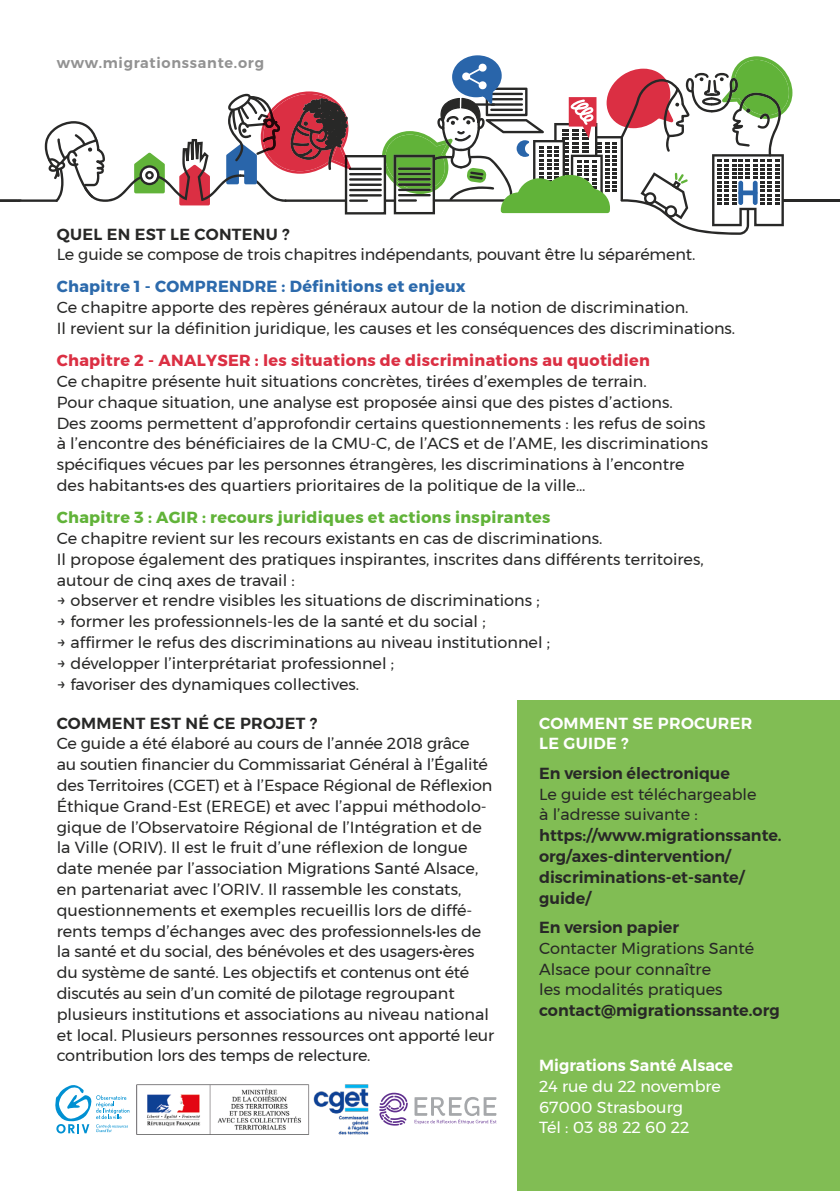
<style>
.page{position:relative;width:840px;height:1191px;background:#fff}
.page>*{position:absolute;margin:0;border:0;box-sizing:border-box;transform-origin:0 0}
.t1{font:16px/20.8px "Montserrat";color:#282827}
.t2{font:600 16px/20.8px "Montserrat";color:#282827}
.t3{font:700 16px "Montserrat";letter-spacing:.02em;color:#db2f43}
.t4{font:700 16px "Montserrat";letter-spacing:.02em;color:#61b339}
.t5{font:16px/20.8px "Montserrat";color:#fff}
.t6{font:600 16px "Montserrat";letter-spacing:.02em;color:#282827}
.t7{font:700 16px "Montserrat";letter-spacing:.02em;color:#2c6aac}
.t8{font:600 16px/20.8px "Montserrat";letter-spacing:.02em;color:#fff}
.t9{font:600 16px "Montserrat";color:#fff}
.t10{font:600 14.4px "Montserrat";letter-spacing:.05em;color:#929292}
</style>
<div class="page">
<div style="left:517px;top:700px;width:322px;height:491px;background:#81bd54"></div>
<hr style="left:782px;top:199px;width:57px;height:3px;background:#282827">
<svg style="left:0;top:55px;width:792px;height:180px"></svg>
<svg style="left:55px;top:1085px;width:74px;height:48px"></svg>
<img style="left:137px;top:1084px;width:232px;height:50px">
<svg style="left:379px;top:1092px;width:29px;height:33px"></svg>
<svg style="left:414px;top:1097px;width:82px;height:27px"></svg>
<p class="t10" style="left:57px;top:51px;width:209px">www.migrationssante.org</p>
<p class="t6" style="left:57px;top:221px;width:234px">QUEL EN EST LE CONTENU ?</p>
<p class="t1" style="left:57px;top:244px;width:639px">Le guide se compose de trois chapitres indépendants, pouvant être lu séparément.</p>
<p class="t7" style="left:57px;top:274px;width:410px">Chapitre 1 - COMPRENDRE : Définitions et enjeux</p>
<p class="t1" style="left:57px;top:297px;width:679px">Ce chapitre apporte des repères généraux autour de la notion de discrimination.<br>Il revient sur la définition juridique, les causes et les conséquences des discriminations.</p>
<p class="t3" style="left:57px;top:348px;width:594px">Chapitre 2 - ANALYSER : les situations de discriminations au quotidien</p>
<p class="t1" style="left:57px;top:371px;width:652px">Ce chapitre présente huit situations concrètes, tirées d’exemples de terrain.<br>Pour chaque situation, une analyse est proposée ainsi que des pistes d’actions.<br>Des zooms permettent d’approfondir certains questionnements : les refus de soins à l’encontre des bénéficiaires de la CMU-C, de l’ACS et de l’AME, les discriminations spécifiques vécues par les personnes étrangères, les discriminations à l’encontre des habitants•es des quartiers prioritaires de la politique de la ville…</p>
<p class="t4" style="left:57px;top:505px;width:495px">Chapitre 3 : AGIR : recours juridiques et actions inspirantes</p>
<p class="t1" style="left:57px;top:528px;width:648px">Ce chapitre revient sur les recours existants en cas de discriminations.<br>Il propose également des pratiques inspirantes, inscrites dans différents territoires, autour de cinq axes de travail :</p>
<p class="t1" style="left:57px;top:590px;width:484px">→ observer et rendre visibles les situations de discriminations ;</p>
<p class="t1" style="left:57px;top:611px;width:430px">→ former les professionnels-les de la santé et du social ;</p>
<p class="t1" style="left:57px;top:632px;width:494px">→ affirmer le refus des discriminations au niveau institutionnel ;</p>
<p class="t1" style="left:57px;top:652px;width:338px">→ développer l’interprétariat professionnel ;</p>
<p class="t1" style="left:57px;top:673px;width:304px">→ favoriser des dynamiques collectives.</p>
<p class="t6" style="left:57px;top:710px;width:262px">COMMENT EST NÉ CE PROJET ?</p>
<p class="t1" style="left:57px;top:733px;width:439px">Ce guide a été élaboré au cours de l’année 2018 grâce<br>au soutien financier du Commissariat Général à l’Égalité des Territoires (CGET) et à l’Espace Régional de Réflexion Éthique Grand-Est (EREGE) et avec l’appui méthodolo&shy;gique de l’Observatoire Régional de l’Intégration et de la Ville (ORIV). Il est le fruit d’une réflexion de longue date menée par l’association Migrations Santé Alsace, en partenariat avec l’ORIV. Il rassemble les constats, questionnements et exemples recueillis lors de diffé&shy;rents temps d’échanges avec des professionnels•les de la santé et du social, des bénévoles et des usagers•ères du système de santé. Les objectifs et contenus ont été discutés au sein d’un comité de pilotage regroupant plusieurs institutions et associations au niveau national et local. Plusieurs personnes ressources ont apporté leur contribution lors des temps de relecture.</p>
<p class="t8" style="left:539px;top:712px;width:214px">COMMENT SE PROCURER<br>LE GUIDE ?</p>
<p class="t2" style="left:539px;top:762px;width:192px">En version électronique</p>
<p class="t1" style="left:539px;top:783px;width:219px">Le guide est téléchargeable à l’adresse suivante :</p>
<p class="t2" style="left:539px;top:825px;width:244px">https://www.migrationssante. org/axes-dintervention/ discriminations-et-sante/ guide/</p>
<p class="t2" style="left:539px;top:917px;width:141px">En version papier</p>
<p class="t1" style="left:539px;top:937px;width:216px">Contacter Migrations Santé<br>Alsace pour connaître<br>les modalités pratiques</p>
<p class="t2" style="left:539px;top:1000px;width:242px">contact@migrationssante.org</p>
<p class="t9" style="left:539px;top:1052px;width:195px">Migrations Santé Alsace</p>
<p class="t5" style="left:539px;top:1075px;width:183px">24 rue du 22 novembre<br>67000 Strasbourg<br>Tél : 03 88 22 60 22</p>
</div>
